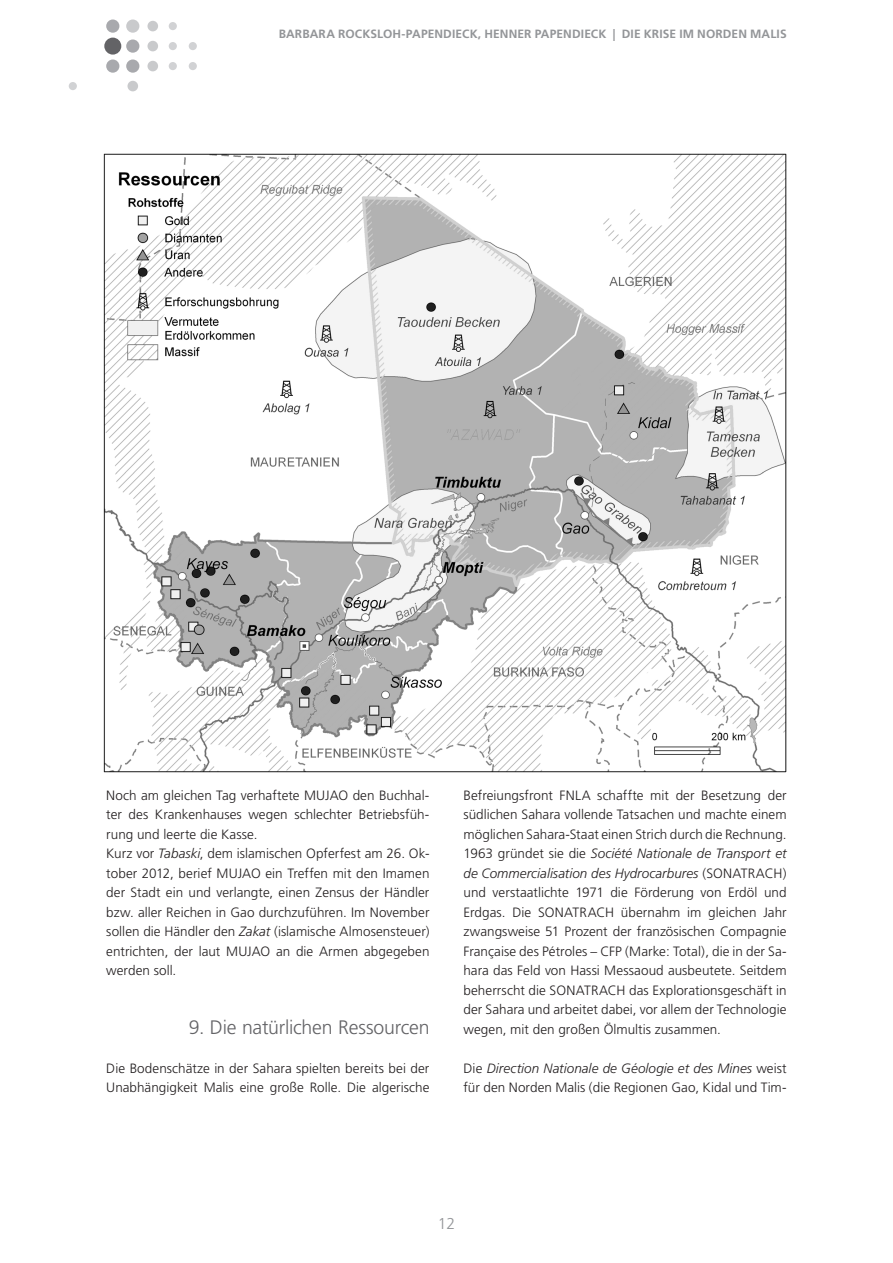
<style>
.page{position:relative;width:893px;height:1263px;background:#fff}
.page>*{position:absolute;margin:0;border:0;box-sizing:border-box;transform-origin:0 0}
.t1{font:300 19.5px "Frutiger";letter-spacing:-.01em;color:#636366}
.t2{font:300 15.75px "Frutiger";color:#939598}
.t3{font:300 13.5px/19.5px "Frutiger";letter-spacing:.005em;color:#231f20}
.t4{font:700 12px "Frutiger";letter-spacing:.01em;color:#939598}
.s1{font-style:italic}
</style>
<div class="page">
<div style="left:104px;top:38px;width:17px;height:17px;background:#636366;border-radius:50%"></div>
<div style="left:69px;top:82px;width:8px;height:8px;background:#d1d2d4;border-radius:50%"></div>
<div style="left:127px;top:81px;width:11px;height:10px;background:#c9cacc;border-radius:50%"></div>
<div style="left:169px;top:22px;width:8px;height:8px;background:#d1d2d4;border-radius:50%"></div>
<div style="left:147px;top:21px;width:11px;height:10px;background:#c9cacc;border-radius:50%"></div>
<div style="left:189px;top:42px;width:8px;height:8px;background:#d1d2d4;border-radius:50%"></div>
<div style="left:169px;top:42px;width:8px;height:8px;background:#d1d2d4;border-radius:50%"></div>
<div style="left:147px;top:41px;width:11px;height:10px;background:#c9cacc;border-radius:50%"></div>
<div style="left:189px;top:62px;width:8px;height:8px;background:#d1d2d4;border-radius:50%"></div>
<div style="left:169px;top:62px;width:8px;height:8px;background:#d1d2d4;border-radius:50%"></div>
<div style="left:147px;top:61px;width:11px;height:10px;background:#c9cacc;border-radius:50%"></div>
<div style="left:126px;top:20px;width:13px;height:13px;background:#c9cacc;border-radius:50%"></div>
<div style="left:106px;top:20px;width:13px;height:13px;background:#a8a9ad;border-radius:50%"></div>
<div style="left:126px;top:39px;width:13px;height:14px;background:#a8a9ad;border-radius:50%"></div>
<div style="left:126px;top:59px;width:13px;height:14px;background:#a8a9ad;border-radius:50%"></div>
<div style="left:106px;top:59px;width:13px;height:14px;background:#a8a9ad;border-radius:50%"></div>
<img style="left:104px;top:153px;width:683px;height:619px">
<p class="t4" style="left:279px;top:27px;width:504px">BARBARA ROCKSLOH-PAPE NDIECK, HE NNER PAPE NDIECK | DIE KRISE IM NORDE N MALIS</p>
<p class="t3" style="left:106px;top:785px;width:325px">Noch am gleichen Tag verhaftete MUJAO den Buchhal&shy;ter des Krankenhauses wegen schlechter Betriebsfüh&shy;rung und leerte die Kasse.<br>Kurz vor <span class="s1">Tabaski</span>, dem islamischen Opferfest am 26. Ok&shy;tober 2012, berief MUJAO ein Treffen mit den Imamen der Stadt ein und verlangte, einen Zensus der Händler bzw. aller Reichen in Gao durchzuführen. Im November sollen die Händler den <span class="s1">Zakat</span> (islamische Almosensteuer) entrichten, der laut MUJAO an die Armen abgegeben werden soll.</p>
<h1 class="t1" style="left:189px;top:1016px;width:242px">9. Die natürlichen Ressourcen</h1>
<p class="t3" style="left:106px;top:1058px;width:325px">Die Bodenschätze in der Sahara spielten bereits bei der<br>Unabhängigkeit Malis eine große Rolle. Die algerische</p>
<p class="t3" style="left:463px;top:785px;width:325px;text-align:justify">Befreiungsfront FNLA schaffte mit der Besetzung der südlichen Sahara vollende Tatsachen und machte einem möglichen Sahara-Staat einen Strich durch die Rechnung.<br>1963 gründet sie die <span class="s1">Société Nationale de Transport et de Commercialisation des Hydrocarbures</span> (SONATRACH) und verstaatlichte 1971 die Förderung von Erdöl und Erdgas. Die SONATRACH übernahm im gleichen Jahr zwangsweise 51 Prozent der französischen Compagnie Française des Pétroles – CFP (Marke: Total), die in der Sa&shy;hara das Feld von Hassi Messaoud ausbeutete. Seitdem beherrscht die SONATRACH das Explorationsgeschäft in der Sahara und arbeitet dabei, vor allem der Technologie wegen, mit den großen Ölmultis zusammen.</p>
<p class="t3" style="left:463px;top:1058px;width:325px">Die <span class="s1">Direction Nationale de Géologie et des Mines</span> weist für den Norden Malis (die Regionen Gao, Kidal und Tim-</p>
<p class="t2" style="left:438px;top:1214px;width:19px">12</p>
</div>
